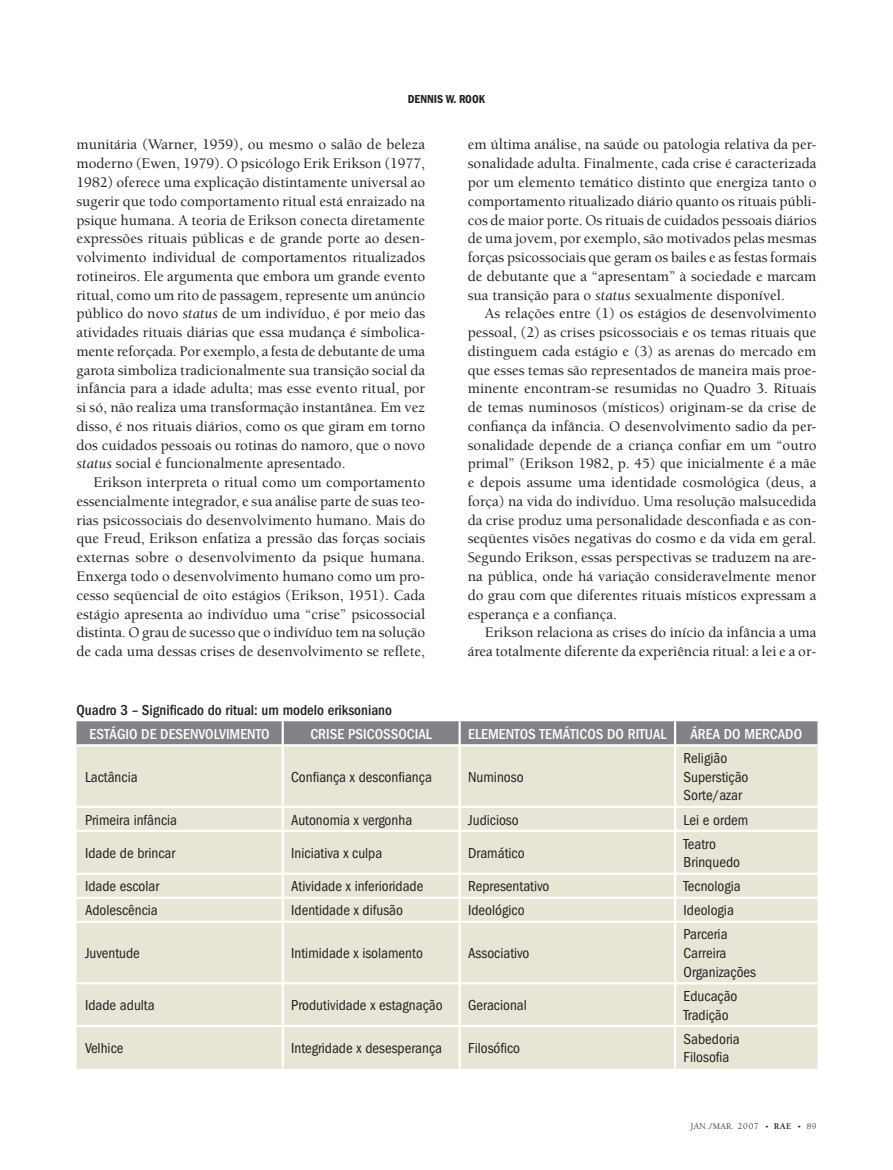
<style>
.page{position:relative;width:893px;height:1170px;background:#fff}
.page>*{position:absolute;margin:0;border:0;box-sizing:border-box;transform-origin:0 0}
.t1{font:500 15px/18.8px "Berkeley";color:#231f20;text-align:justify}
.t2{font:condensed 15px/18.8px "Franklin Gothic";color:#231f20}
.t3{font:500 condensed 15px "Franklin Gothic";color:#fff}
.t4{font:500 condensed 15px "Franklin Gothic";color:#231f20}
.t5{font:600 condensed 12px "Franklin Gothic";color:#231f20}
.t6{font:9px "Berkeley";letter-spacing:.04em;color:#231f20}
.s1{font-weight:400;font-style:italic}
.s2{font-size:7.5px}
.s3{font-weight:700}
</style>
<div class="page">
<div style="left:77px;top:721px;width:740px;height:23px;background:#808285"></div>
<div style="left:77px;top:746px;width:740px;height:322px;background:#e7e5d6"></div>
<hr style="left:282px;top:721px;width:2px;height:23px;background:#fff">
<hr style="left:458px;top:721px;width:3px;height:23px;background:#fff">
<hr style="left:674px;top:721px;width:2px;height:23px;background:#fff">
<hr style="left:282px;top:746px;width:2px;height:59px;background:#fff">
<hr style="left:458px;top:746px;width:3px;height:59px;background:#fff">
<hr style="left:674px;top:746px;width:2px;height:59px;background:#fff">
<hr style="left:77px;top:805px;width:383px;height:3px;background:#fff">
<hr style="left:282px;top:808px;width:2px;height:21px;background:#fff">
<hr style="left:460px;top:805px;width:215px;height:3px;background:#fff">
<hr style="left:458px;top:808px;width:3px;height:21px;background:#fff">
<hr style="left:675px;top:805px;width:142px;height:3px;background:#fff">
<hr style="left:674px;top:808px;width:2px;height:21px;background:#fff">
<hr style="left:77px;top:829px;width:383px;height:3px;background:#fff">
<hr style="left:282px;top:832px;width:2px;height:40px;background:#fff">
<hr style="left:460px;top:829px;width:215px;height:3px;background:#fff">
<hr style="left:458px;top:832px;width:3px;height:40px;background:#fff">
<hr style="left:675px;top:829px;width:142px;height:3px;background:#fff">
<hr style="left:674px;top:832px;width:2px;height:40px;background:#fff">
<hr style="left:77px;top:872px;width:383px;height:2px;background:#fff">
<hr style="left:282px;top:874px;width:2px;height:22px;background:#fff">
<hr style="left:460px;top:872px;width:215px;height:2px;background:#fff">
<hr style="left:458px;top:874px;width:3px;height:22px;background:#fff">
<hr style="left:675px;top:872px;width:142px;height:2px;background:#fff">
<hr style="left:674px;top:874px;width:2px;height:22px;background:#fff">
<hr style="left:77px;top:896px;width:383px;height:2px;background:#fff">
<hr style="left:282px;top:898px;width:2px;height:22px;background:#fff">
<hr style="left:460px;top:896px;width:215px;height:2px;background:#fff">
<hr style="left:458px;top:898px;width:3px;height:22px;background:#fff">
<hr style="left:675px;top:896px;width:142px;height:2px;background:#fff">
<hr style="left:674px;top:898px;width:2px;height:22px;background:#fff">
<hr style="left:77px;top:920px;width:383px;height:2px;background:#fff">
<hr style="left:282px;top:922px;width:2px;height:60px;background:#fff">
<hr style="left:460px;top:920px;width:215px;height:2px;background:#fff">
<hr style="left:458px;top:922px;width:3px;height:60px;background:#fff">
<hr style="left:675px;top:920px;width:142px;height:2px;background:#fff">
<hr style="left:674px;top:922px;width:2px;height:60px;background:#fff">
<hr style="left:77px;top:982px;width:383px;height:2px;background:#fff">
<hr style="left:282px;top:984px;width:2px;height:40px;background:#fff">
<hr style="left:460px;top:982px;width:215px;height:2px;background:#fff">
<hr style="left:458px;top:984px;width:3px;height:40px;background:#fff">
<hr style="left:675px;top:982px;width:142px;height:2px;background:#fff">
<hr style="left:674px;top:984px;width:2px;height:40px;background:#fff">
<hr style="left:77px;top:1024px;width:383px;height:3px;background:#fff">
<hr style="left:282px;top:1027px;width:2px;height:41px;background:#fff">
<hr style="left:460px;top:1024px;width:215px;height:3px;background:#fff">
<hr style="left:458px;top:1027px;width:3px;height:41px;background:#fff">
<hr style="left:675px;top:1024px;width:142px;height:3px;background:#fff">
<hr style="left:674px;top:1027px;width:2px;height:41px;background:#fff">
<p class="t5" style="left:408px;top:95px;width:79px">DENNIS W. ROOK</p>
<p class="t1" style="left:76px;top:137px;width:350px">munitária (Warner, 1959), ou mesmo o salão de beleza moderno (Ewen, 1979). O psicólogo Erik Erikson (1977, 1982) oferece uma explicação distintamente universal ao sugerir que todo comportamento ritual está enraizado na psique humana. A teoria de Erikson conecta diretamente expressões rituais públicas e de grande porte ao desen&shy;volvimento individual de comportamentos ritualizados rotineiros. Ele argumenta que embora um grande evento ritual, como um rito de passagem, represente um anúncio público do novo <span class="s1">status</span> de um indivíduo, é por meio das atividades rituais diárias que essa mudança é simbolica&shy;mente reforçada. Por exemplo, a festa de debutante de uma garota simboliza tradicionalmente sua transição social da infância para a idade adulta; mas esse evento ritual, por si só, não realiza uma transformação instantânea. Em vez disso, é nos rituais diários, como os que giram em torno dos cuidados pessoais ou rotinas do namoro, que o novo <span class="s1">status</span> social é funcionalmente apresentado.</p>
<p class="t1" style="left:76px;top:474px;width:350px;text-indent:17px">Erikson interpreta o ritual como um comportamento essencialmente integrador, e sua análise parte de suas teo&shy;rias psicossociais do desenvolvimento humano. Mais do que Freud, Erikson enfatiza a pressão das forças sociais externas sobre o desenvolvimento da psique humana.<br>Enxerga todo o desenvolvimento humano como um pro&shy;cesso seqüencial de oito estágios (Erikson, 1951). Cada estágio apresenta ao indivíduo uma “crise” psicossocial distinta. O grau de sucesso que o indivíduo tem na solução de cada uma dessas crises de desenvolvimento se reflete,</p>
<p class="t1" style="left:468px;top:137px;width:350px">em última análise, na saúde ou patologia relativa da per&shy;sonalidade adulta. Finalmente, cada crise é caracterizada por um elemento temático distinto que energiza tanto o comportamento ritualizado diário quanto os rituais públi&shy;cos de maior porte. Os rituais de cuidados pessoais diários de uma jovem, por exemplo, são motivados pelas mesmas forças psicossociais que geram os bailes e as festas formais de debutante que a “apresentam” à sociedade e marcam sua transição para o <span class="s1">status</span> sexualmente disponível.</p>
<p class="t1" style="left:468px;top:305px;width:350px;text-indent:17px">As relações entre (1) os estágios de desenvolvimento pessoal, (2) as crises psicossociais e os temas rituais que distinguem cada estágio e (3) as arenas do mercado em que esses temas são representados de maneira mais proe&shy;minente encontram-se resumidas no Quadro 3. Rituais de temas numinosos (místicos) originam-se da crise de confiança da infância. O desenvolvimento sadio da per&shy;sonalidade depende de a criança confiar em um “outro primal” (Erikson 1982, p. 45) que inicialmente é a mãe e depois assume uma identidade cosmológica (deus, a força) na vida do indivíduo. Uma resolução malsucedida da crise produz uma personalidade desconfiada e as con&shy;seqüentes visões negativas do cosmo e da vida em geral.<br>Segundo Erikson, essas perspectivas se traduzem na are&shy;na pública, onde há variação consideravelmente menor do grau com que diferentes rituais místicos expressam a esperança e a confiança.</p>
<p class="t1" style="left:468px;top:624px;width:350px;text-align:right">Erikson relaciona as crises do início da infância a uma área totalmente diferente da experiência ritual: a lei e a or-</p>
<p class="t4" style="left:77px;top:705px;width:317px">Quadro 3 – Significado do ritual: um modelo eriksoniano</p>
<p class="t3" style="left:89px;top:728px;width:182px">ESTÁGIO DE DESENVOLVIMENTO</p>
<p class="t3" style="left:310px;top:728px;width:123px">CRISE PSICOSSOCIAL</p>
<p class="t3" style="left:468px;top:728px;width:200px">ELEMENTOS TEMÁTICOS DO RITUAL</p>
<p class="t3" style="left:690px;top:728px;width:113px">ÁREA DO MERCADO</p>
<p class="t2" style="left:85px;top:768px;width:54px">Lactância</p>
<p class="t2" style="left:291px;top:768px;width:142px">Confiança x desconfiança</p>
<p class="t2" style="left:468px;top:768px;width:57px">Numinoso</p>
<p class="t2" style="left:684px;top:749px;width:66px">Religião<br>Superstição<br>Sorte/azar</p>
<p class="t2" style="left:85px;top:811px;width:94px">Primeira infância</p>
<p class="t2" style="left:291px;top:811px;width:122px">Autonomia x vergonha</p>
<p class="t2" style="left:468px;top:811px;width:52px">Judicioso</p>
<p class="t2" style="left:684px;top:811px;width:66px">Lei e ordem</p>
<p class="t2" style="left:85px;top:844px;width:92px">Idade de brincar</p>
<p class="t2" style="left:291px;top:844px;width:93px">Iniciativa x culpa</p>
<p class="t2" style="left:468px;top:844px;width:58px">Dramático</p>
<p class="t2" style="left:684px;top:835px;width:58px">Teatro<br>Brinquedo</p>
<p class="t2" style="left:85px;top:878px;width:76px">Idade escolar</p>
<p class="t2" style="left:291px;top:878px;width:134px">Atividade x inferioridade</p>
<p class="t2" style="left:468px;top:878px;width:83px">Representativo</p>
<p class="t2" style="left:684px;top:878px;width:59px">Tecnologia</p>
<p class="t2" style="left:85px;top:902px;width:74px">Adolescência</p>
<p class="t2" style="left:291px;top:902px;width:113px">Identidade x difusão</p>
<p class="t2" style="left:468px;top:902px;width:58px">Ideológico</p>
<p class="t2" style="left:684px;top:902px;width:52px">Ideologia</p>
<p class="t2" style="left:85px;top:944px;width:56px">Juventude</p>
<p class="t2" style="left:291px;top:944px;width:133px">Intimidade x isolamento</p>
<p class="t2" style="left:468px;top:944px;width:63px">Associativo</p>
<p class="t2" style="left:684px;top:926px;width:74px">Parceria<br>Carreira<br>Organizações</p>
<p class="t2" style="left:85px;top:997px;width:71px">Idade adulta</p>
<p class="t2" style="left:291px;top:997px;width:153px">Produtividade x estagnação</p>
<p class="t2" style="left:468px;top:997px;width:60px">Geracional</p>
<p class="t2" style="left:684px;top:987px;width:55px">Educação<br>Tradição</p>
<p class="t2" style="left:85px;top:1039px;width:40px">Velhice</p>
<p class="t2" style="left:291px;top:1039px;width:152px">Integridade x desesperança</p>
<p class="t2" style="left:468px;top:1039px;width:53px">Filosófico</p>
<p class="t2" style="left:684px;top:1030px;width:58px">Sabedoria<br>Filosofia</p>
<p class="t6" style="left:690px;top:1122px;width:127px">JAN./MAR. 2007 <span class="s2">•</span> <span class="s3">RAE</span> <span class="s2">•</span> 89</p>
</div>
